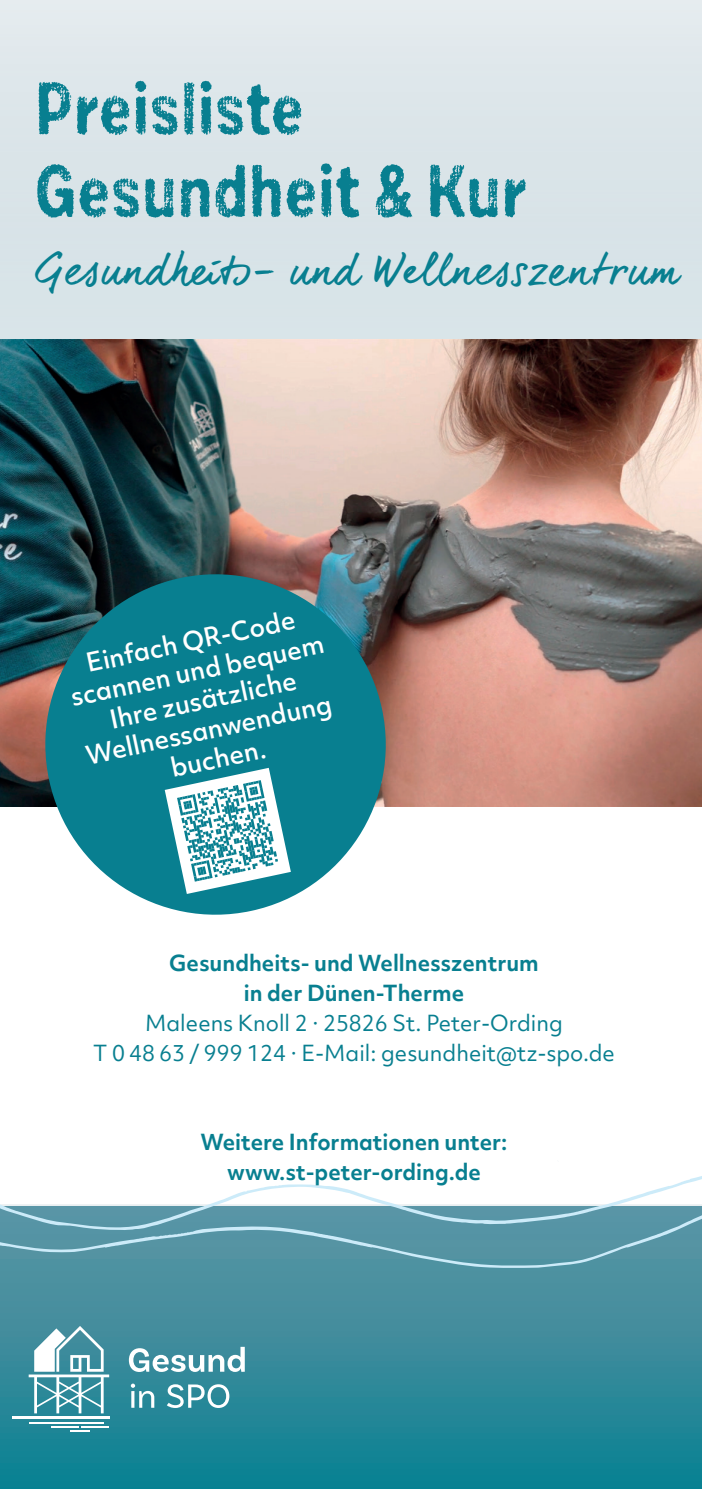
<style>
.page{position:relative;width:702px;height:1489px;background:#fff}
.page>*{position:absolute;margin:0;border:0;box-sizing:border-box;transform-origin:0 0}
.t1{font:700 75px/82.5px "Draft Natural F";color:#087f90}
.t2{font:42.5px "dear Joe 6";color:#087f90}
.t3{font:500 25px/30px "Objektiv Mk 2";color:#fff;text-align:center}
.t4{font:700 21.25px/30px "Objektiv Mk 2";color:#087f90;text-align:center}
.t5{font:21.25px/30px "Objektiv Mk 2";color:#087f90;text-align:center}
</style>
<div class="page">
<svg style="left:0;top:1268px;width:702px;height:220px;background:#2f8999"></svg>
<div style="left:0;top:0;width:702px;height:753px;background:#dae4e9"></div>
<svg style="left:0;top:1176px;width:702px;height:92px"></svg>
<svg style="left:129px;top:1346px;width:116px;height:25px"></svg>
<svg style="left:131px;top:1383px;width:23px;height:24px"></svg>
<svg style="left:167px;top:1384px;width:62px;height:23px"></svg>
<hr style="left:12px;top:1415px;width:97px;height:3px;background:#fff">
<hr style="left:29px;top:1421px;width:75px;height:2px;background:#fff">
<svg style="left:70px;top:1430px;width:20px;height:1px"></svg>
<hr style="left:81px;top:1425px;width:28px;height:2px;background:#fff">
<hr style="left:51px;top:1425px;width:28px;height:2px;background:#fff">
<svg style="left:29px;top:1325px;width:80px;height:88px"></svg>
<img style="left:0;top:339px;width:702px;height:467px">
<svg style="left:30px;top:558px;width:371px;height:357px;background:#378691"></svg>
<svg style="left:165px;top:767px;width:126px;height:126px"></svg>
<h1 class="t1" style="left:34px;top:69px;width:494px">Preisliste<br>Gesundheit &amp; Kur</h1>
<h2 class="t2" style="left:34px;top:244px;width:645px">Gesundheits- und Wellnesszentrum</h2>
<p class="t3" style="left:62px;top:652px;width:259px;rotate:-12deg">Einfach QR-Code scannen und bequem<br>Ihre zusätzliche<br>Wellnessanwendung buchen.</p>
<p class="t4" style="left:169px;top:947px;width:371px">Gesundheits- und Wellnesszentrum in der Dünen-Therme</p>
<p class="t5" style="left:93px;top:1007px;width:523px">Maleens Knoll 2 · 25826 St. Peter-Ording<br>T 0 48 63 / 999 124 · E-Mail: gesundheit@tz-spo.de</p>
<p class="t4" style="left:200px;top:1126px;width:308px">Weitere Informationen unter: www.st-peter-ording.de</p>
</div>
